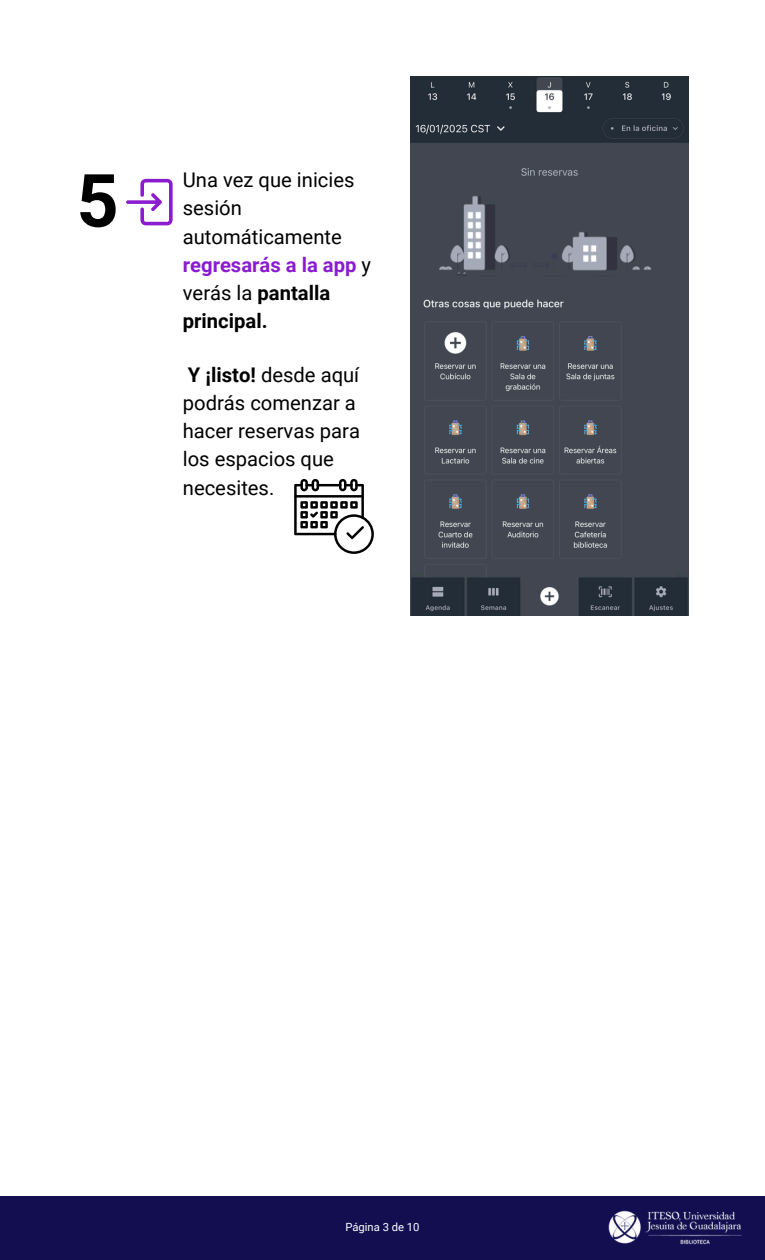
<style>
.page{position:relative;width:765px;height:1260px;background:#fff}
.page>*{position:absolute;margin:0;border:0;box-sizing:border-box;transform-origin:0 0}
.t1{font:700 73.5px "Roboto";color:#000}
.t2{font:20.25px/28.1px "Roboto";color:#000}
.t3{font:11.25px "Roboto";color:#fff}
.s1{font-weight:700;color:#8b1bcf}
.s2{font-weight:700}
</style>
<div class="page">
<div style="left:0;top:1196px;width:765px;height:64px;background:#120e50"></div>
<img style="left:608px;top:1210px;width:134px;height:35px">
<img style="left:410px;top:77px;width:279px;height:539px">
<svg style="left:294px;top:479px;width:80px;height:75px"></svg>
<svg style="left:126px;top:179px;width:47px;height:46px"></svg>
<h1 class="t1" style="left:76px;top:159px;width:44px">5</h1>
<p class="t2" style="left:183px;top:166px;width:190px">Una vez que inicies sesión automáticamente <span class="s1">regresarás a la app</span> y verás la <span class="s2">pantalla principal.</span></p>
<p class="t2" style="left:183px;top:361px;width:179px"><span class="s2">Y ¡listo!</span> desde aquí podrás comenzar a hacer reservas para los espacios que necesites.</p>
<h1 class="t3" style="left:345px;top:1221px;width:76px">Página 3 de 10</h1>
</div>
